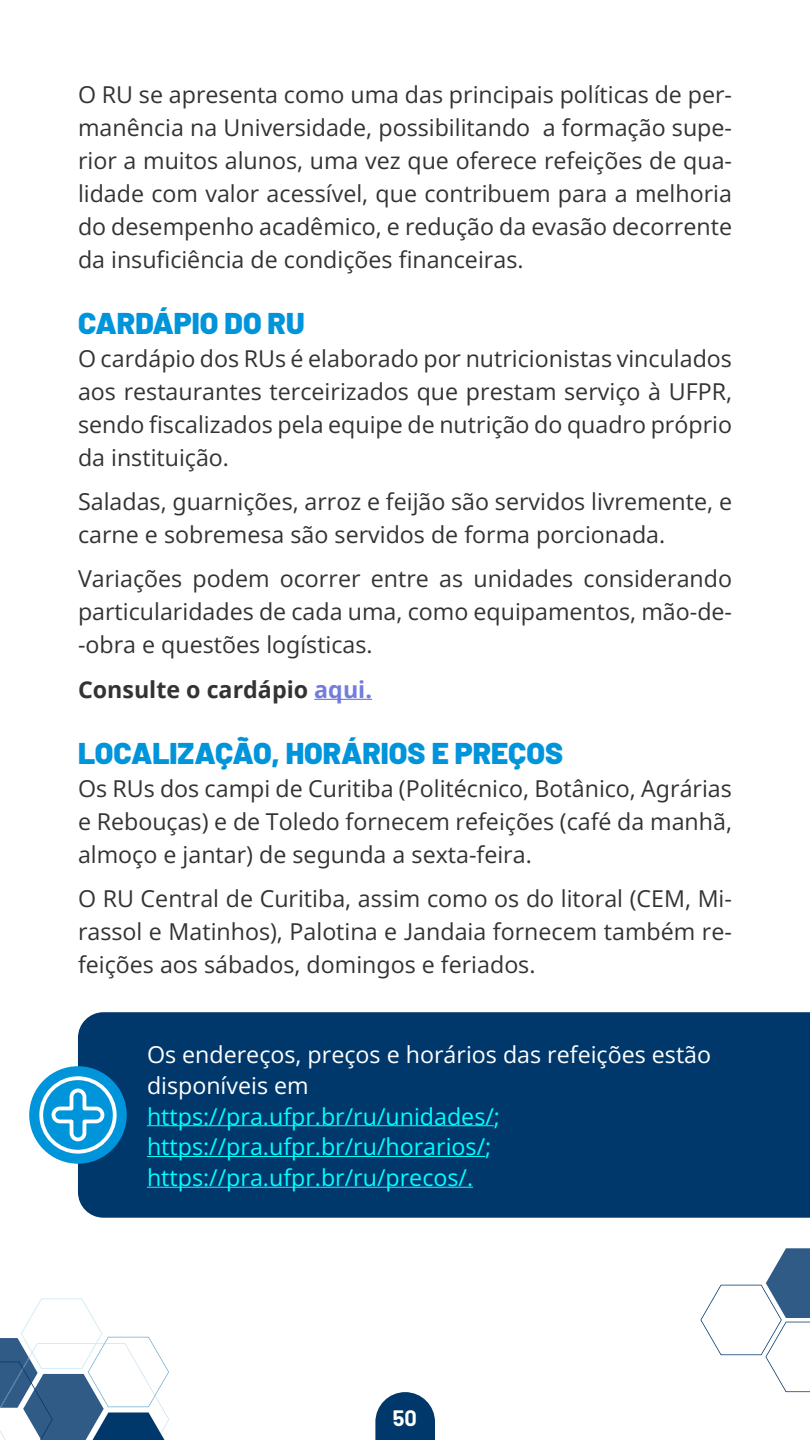
<style>
.page{position:relative;width:810px;height:1440px;background:#fff}
.page>*{position:absolute;margin:0;border:0;box-sizing:border-box;transform-origin:0 0}
.t1{font:900 30px "Barlow";color:#0094da}
.t2{font:23.25px/33px "Open Sans";color:#333;text-align:justify}
.t3{font:23.25px/30.8px "Open Sans";color:#01ffff}
.t4{font:23.25px/30.8px "Open Sans";color:#fff}
.t5{font:700 23.25px "Open Sans";color:#333}
.t6{font:700 21.75px "Barlow";color:#fff}
.s1{color:#727cde}
</style>
<div class="page">
<svg style="left:375px;top:1392px;width:60px;height:48px;background:#245480"></svg>
<hr style="left:314px;top:699px;width:58px;height:1px;background:#727cde">
<svg style="left:0;top:1298px;width:169px;height:142px"></svg>
<svg style="left:700px;top:1248px;width:110px;height:144px"></svg>
<div style="left:78px;top:1012px;width:732px;height:206px;background:#00386c"></div>
<div style="left:29px;top:1066px;width:98px;height:98px;background:#0094da;border-radius:50%"></div>
<svg style="left:37px;top:1074px;width:82px;height:82px"></svg>
<hr style="left:147px;top:1125px;width:347px;height:1px;background:#01ffff">
<hr style="left:147px;top:1156px;width:338px;height:1px;background:#01ffff">
<hr style="left:147px;top:1187px;width:326px;height:1px;background:#01ffff">
<p class="t2" style="left:78px;top:77px;width:656px">O RU se apresenta como uma das principais políticas de per&shy;manência na Universidade, possibilitando a formação supe&shy;rior a muitos alunos, uma vez que oferece refeições de qua&shy;lidade com valor acessível, que contribuem para a melhoria do desempenho acadêmico, e redução da evasão decorrente da insuficiência de condições financeiras.</p>
<p class="t1" style="left:78px;top:300px;width:228px">CARDÁPIO DO RU</p>
<p class="t2" style="left:78px;top:341px;width:656px">O cardápio dos RUs é elaborado por nutricionistas vinculados aos restaurantes terceirizados que prestam serviço à UFPR, sendo fiscalizados pela equipe de nutrição do quadro próprio da instituição.</p>
<p class="t2" style="left:78px;top:485px;width:656px">Saladas, guarnições, arroz e feijão são servidos livremente, e carne e sobremesa são servidos de forma porcionada.</p>
<p class="t2" style="left:78px;top:562px;width:656px">Variações podem ocorrer entre as unidades considerando particularidades de cada uma, como equipamentos, mão-de--obra e questões logísticas.</p>
<p class="t5" style="left:78px;top:673px;width:296px">Consulte o cardápio <span class="s1">aqui.</span></p>
<p class="t1" style="left:78px;top:730px;width:487px">LOCALIZAÇÃO, HORÁRIOS E PREÇOS</p>
<p class="t2" style="left:78px;top:771px;width:656px">Os RUs dos campi de Curitiba (Politécnico, Botânico, Agrárias e Rebouças) e de Toledo fornecem refeições (café da manhã, almoço e jantar) de segunda a sexta-feira.</p>
<p class="t2" style="left:78px;top:881px;width:656px">O RU Central de Curitiba, assim como os do litoral (CEM, Mi&shy;rassol e Matinhos), Palotina e Jandaia fornecem também re&shy;feições aos sábados, domingos e feriados.</p>
<p class="t4" style="left:147px;top:1039px;width:566px">Os endereços, preços e horários das refeições estão disponíveis em</p>
<p class="t3" style="left:147px;top:1100px;width:355px">https://pra.ufpr.br/ru/unidades/; https://pra.ufpr.br/ru/horarios/; https://pra.ufpr.br/ru/precos/.</p>
<p class="t6" style="left:393px;top:1402px;width:26px">50</p>
</div>
